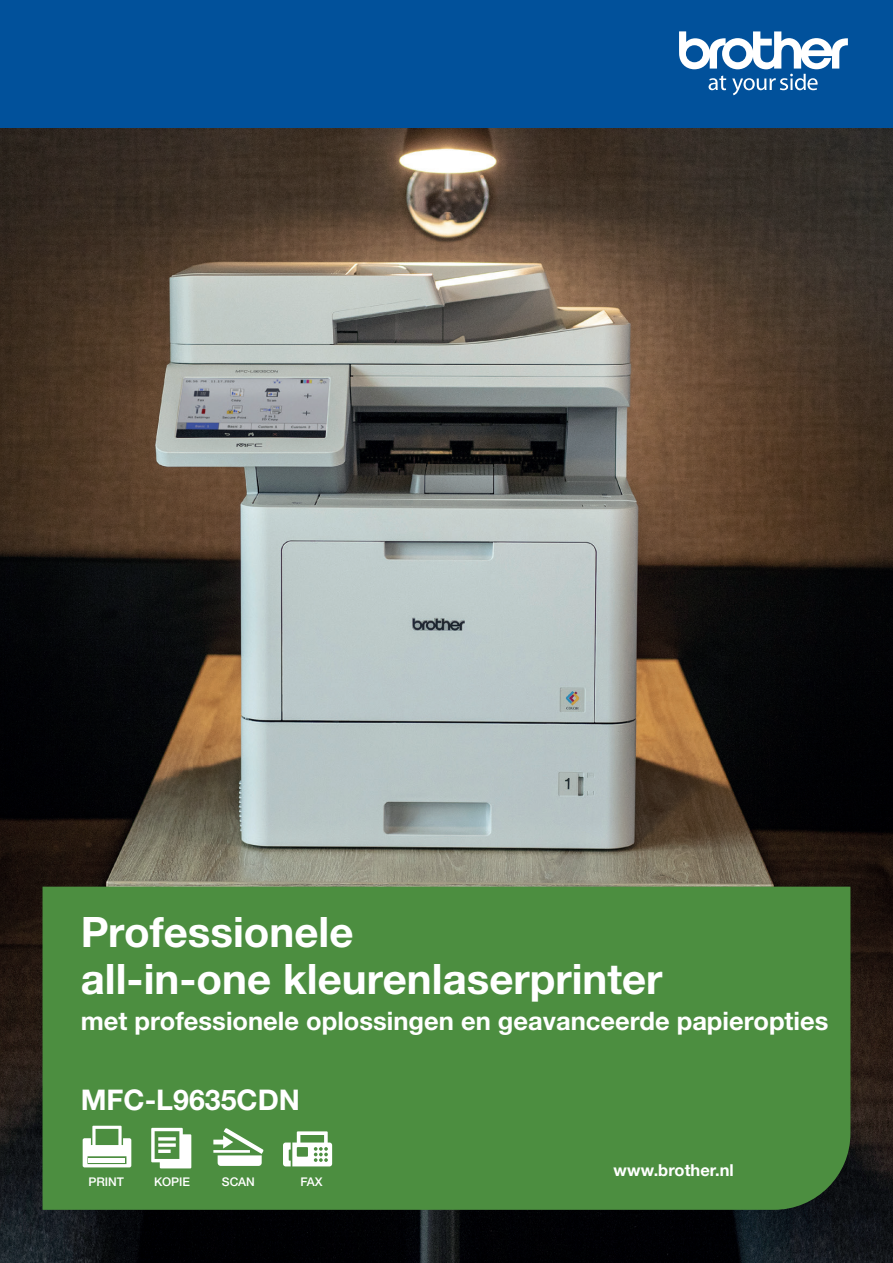
<style>
.page{position:relative;width:893px;height:1263px;background:#fff}
.page>*{position:absolute;margin:0;border:0;box-sizing:border-box;transform-origin:0 0}
.t1{font:700 42px "Helvetica Neue LTW1 G";color:#fff}
.t2{font:700 28.5px "Helvetica Neue LTW1 G";color:#fff}
.t3{font:700 25.5px "Helvetica Neue LTW1 G";color:#fff}
.t4{font:700 16.5px "Helvetica Neue LTW1 G";color:#fff}
.t5{font:500 12px "Helvetica Neue LTW1 G";color:#fff}
</style>
<div class="page">
<img style="left:0;top:128px;width:893px;height:1135px">
<div style="left:0;top:0;width:893px;height:128px;background:#01519b"></div>
<svg style="left:679px;top:31px;width:169px;height:64px"></svg>
<div style="left:43px;top:887px;width:807px;height:323px;background:#4c8e40"></div>
<svg style="left:213px;top:1128px;width:51px;height:38px"></svg>
<svg style="left:83px;top:1126px;width:48px;height:41px"></svg>
<hr style="left:89px;top:1158px;width:36px;height:4px;background:#fff">
<svg style="left:151px;top:1128px;width:40px;height:40px"></svg>
<svg style="left:283px;top:1131px;width:49px;height:35px"></svg>
<p class="t1" style="left:81px;top:906px;width:274px">Professionele</p>
<p class="t1" style="left:81px;top:953px;width:583px">all-in-one kleurenlaserprinter</p>
<p class="t3" style="left:81px;top:1005px;width:749px">met professionele oplossingen en geavanceerde papieropties</p>
<p class="t2" style="left:81px;top:1082px;width:221px">MFC-L9635CDN</p>
<p class="t5" style="left:89px;top:1175px;width:37px">PRINT</p>
<p class="t5" style="left:154px;top:1175px;width:37px">KOPIE</p>
<p class="t5" style="left:222px;top:1175px;width:34px">SCAN</p>
<p class="t5" style="left:300px;top:1175px;width:24px">FAX</p>
<p class="t4" style="left:613px;top:1160px;width:122px">www.brother.nl</p>
</div>
